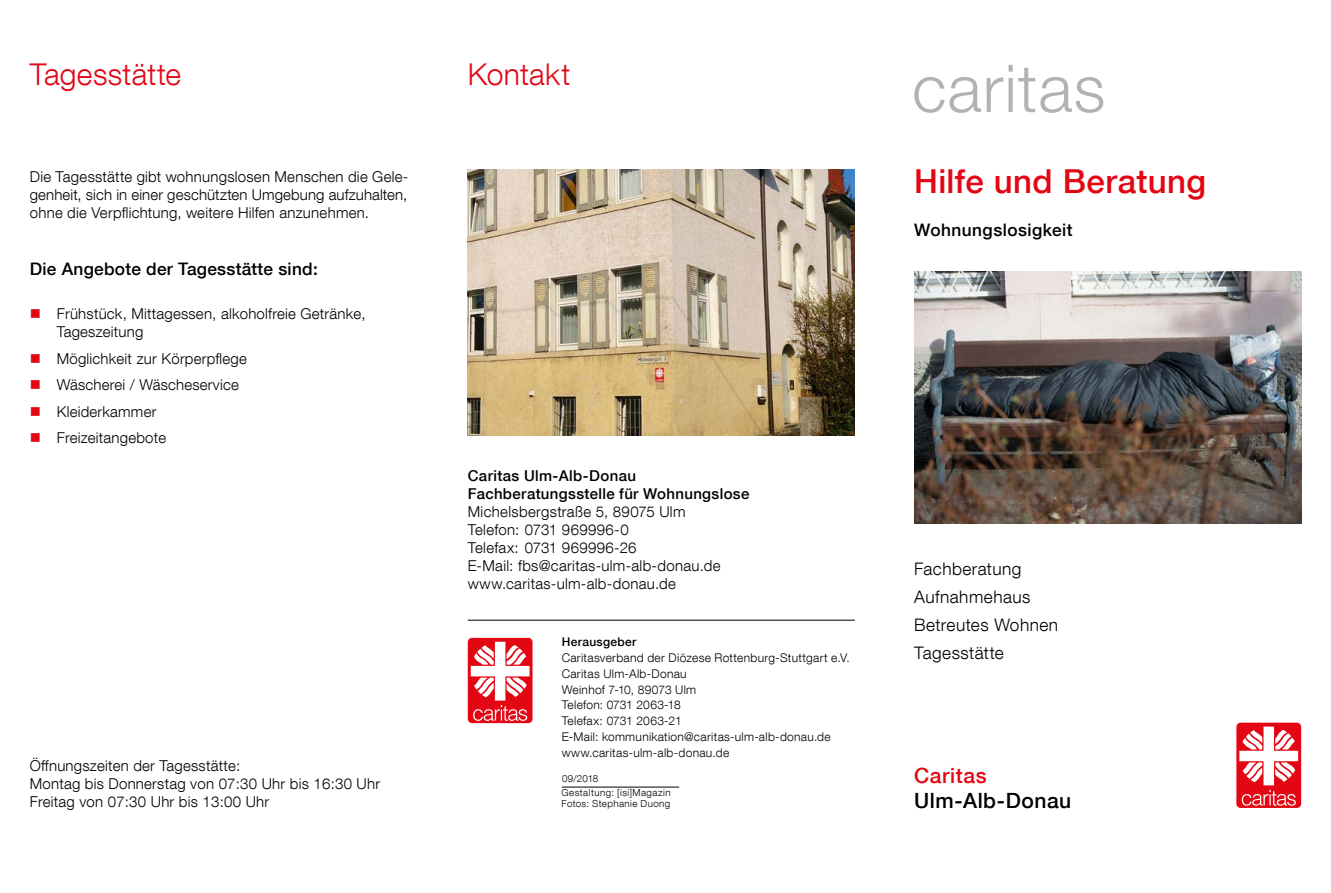
<style>
.page{position:relative;width:1331px;height:893px;background:#fff}
.page>*{position:absolute;margin:0;border:0;box-sizing:border-box;transform-origin:0 0}
.t1{font:500 33px "Helvetica Neue LT Com";letter-spacing:.01em;color:#e30613}
.t2{font:300 30px "Helvetica Neue LT Com";letter-spacing:.01em;color:#e30613}
.t3{font:500 21px "Helvetica Neue LT Com";letter-spacing:.025em;color:#000}
.t4{font:500 21px "Helvetica Neue LT Com";letter-spacing:.03em;color:#e30613}
.t5{font:300 17.25px/28.2px "Helvetica Neue LT Com";letter-spacing:.025em;color:#000}
.t6{font:500 17.25px "Helvetica Neue LT Com";letter-spacing:.015em;color:#000}
.t7{font:300 15px/18px "Helvetica Neue LT Com";letter-spacing:.015em;color:#000}
.t8{font:500 15px/18px "Helvetica Neue LT Com";letter-spacing:.025em;color:#000}
.t9{font:300 12px/15.9px "Helvetica Neue LT Com";letter-spacing:.025em;color:#000}
.t10{font:500 12px "Helvetica Neue LT Com";letter-spacing:.03em;color:#000}
.t11{font:300 9.75px/11.7px "Helvetica Neue LT Com";letter-spacing:.045em;color:#000}
</style>
<div class="page">
<svg style="left:914px;top:77px;width:67px;height:36px"></svg>
<svg style="left:987px;top:65px;width:116px;height:48px"></svg>
<img style="left:914px;top:271px;width:387px;height:252px">
<div style="left:468px;top:638px;width:64px;height:85px;background:#e30613;border-radius:4px"></div>
<svg style="left:471px;top:642px;width:59px;height:79px"></svg>
<hr style="left:468px;top:620px;width:387px;height:1px;background:#000">
<hr style="left:562px;top:787px;width:117px;height:1px;background:#000">
<img style="left:468px;top:170px;width:387px;height:265px">
<div style="left:1236px;top:723px;width:65px;height:85px;background:#e30613;border-radius:4px"></div>
<svg style="left:1239px;top:727px;width:59px;height:79px"></svg>
<h2 class="t2" style="left:30px;top:56px;width:153px">Tagesstätte</h2>
<p class="t7" style="left:30px;top:167px;width:380px;text-align:justify">Die Tagesstätte gibt wohnungslosen Menschen die Gele&shy;genheit, sich in einer geschützten Umgebung aufzuhalten, ohne die Verpflichtung, weitere Hilfen anzunehmen.</p>
<p class="t6" style="left:30px;top:258px;width:290px">Die Angebote der Tagesstätte sind:</p>
<p class="t7" style="left:57px;top:305px;width:310px">Frühstück, Mittagessen, alkoholfreie Getränke,<br>Tageszeitung</p>
<p class="t7" style="left:57px;top:345px;width:192px;line-height:26.5px">Möglichkeit zur Körperpflege<br>Wäscherei / Wäscheservice<br>Kleiderkammer<br>Freizeitangebote</p>
<p class="t7" style="left:30px;top:756px;width:352px">Öffnungszeiten der Tagesstätte:<br>Montag bis Donnerstag von 07:30 Uhr bis 16:30 Uhr<br>Freitag von 07:30 Uhr bis 13:00 Uhr</p>
<h2 class="t2" style="left:468px;top:56px;width:104px">Kontakt</h2>
<p class="t8" style="left:468px;top:466px;width:283px">Caritas Ulm-Alb-Donau<br>Fachberatungsstelle für Wohnungslose</p>
<p class="t7" style="left:468px;top:502px;width:254px">Michelsbergstraße 5, 89075 Ulm<br>Telefon: 0731 969996-0<br>Telefax: 0731 969996-26<br>E-Mail: fbs@caritas-ulm-alb-donau.de www.caritas-ulm-alb-donau.de</p>
<p class="t10" style="left:562px;top:635px;width:76px">Herausgeber</p>
<p class="t9" style="left:562px;top:650px;width:290px">Caritasverband der Diözese Rottenburg-Stuttgart e.V.<br>Caritas Ulm-Alb-Donau<br>Weinhof 7-10, 89073 Ulm<br>Telefon: 0731 2063-18<br>Telefax: 0731 2063-21<br>E-Mail: kommunikation@caritas-ulm-alb-donau.de www.caritas-ulm-alb-donau.de</p>
<p class="t11" style="left:561px;top:786px;width:111px">Gestaltung: [isi]Magazin<br>Fotos: Stephanie Duong</p>
<p class="t11" style="left:562px;top:772px;width:38px">09/2018</p>
<h1 class="t1" style="left:914px;top:162px;width:293px">Hilfe und Beratung</h1>
<p class="t6" style="left:914px;top:220px;width:160px">Wohnungslosigkeit</p>
<p class="t5" style="left:914px;top:554px;width:145px">Fachberatung<br>Aufnahmehaus<br>Betreutes Wohnen<br>Tagesstätte</p>
<h3 class="t4" style="left:914px;top:763px;width:74px">Caritas</h3>
<h3 class="t3" style="left:914px;top:788px;width:159px">Ulm-Alb-Donau</h3>
</div>
